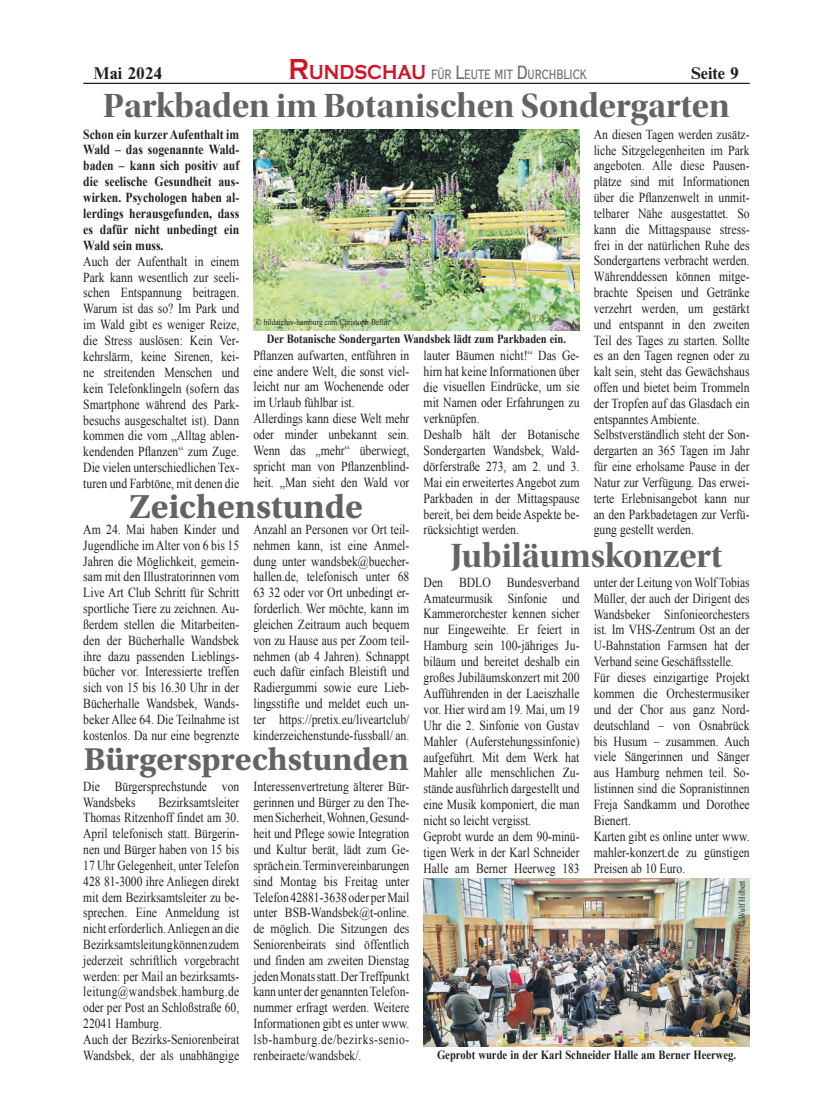
<style>
.page{position:relative;width:833px;height:1117px;background:#fff}
.page>*{position:absolute;margin:0;border:0;box-sizing:border-box;transform-origin:0 0}
.t1{font:35px "Utopia Std Bold Disp";color:#636366}
.t2{font:700 35px "Utopia Std";color:#636366}
.t3{font:700 33.12px "Utopia Std";color:#636366}
.t4{font:700 17.5px "Nimbus Rom D";color:#231f20}
.t5{font:500 14px "Copperplate Con";color:#6c6d70;scale:.85 1}
.t6{font:13.75px/15.9px "Times New Roman";color:#231f20;scale:.85 1}
.t7{font:13.75px/15.9px "Times New Roman";color:#231f20;scale:.84 1}
.t8{font:700 13.75px/15.9px "Times New Roman";color:#231f20;text-align:justify;scale:.85 1}
.t9{font:700 12.5px "Times New Roman";letter-spacing:-.005em;color:#231f20;scale:.85 1}
.t10{font:8.75px "Times New Roman";color:#231f20;scale:.85 1}
.s1{font-family:"Copperplate";font-weight:700;font-size:30px;color:#cd1527}
.s2{font-family:"Copperplate";font-weight:700;font-size:21px;color:#cd1527}
.s3{font-size:20px}
.s4{font-family:"Zurich BT";font-weight:400}
.s5{font-family:"Zurich BT";font-weight:300}
</style>
<div class="page">
<hr style="left:83px;top:83px;width:666px;height:1px;background:#231f20">
<img style="left:253px;top:129px;width:326px;height:201px">
<img style="left:423px;top:878px;width:326px;height:168px">
<p class="t4" style="left:94px;top:61px;width:70px">Mai 2024</p>
<p class="t5" style="left:289px;top:67px;width:352px"><span class="s1">R</span><span class="s2">UNDSCHAU</span> FÜR <span class="s3">L</span>EUTE MIT <span class="s3">D</span>URCHBLICK</p>
<p class="t4" style="left:691px;top:61px;width:49px">Seite 9</p>
<h1 class="t1" style="left:103px;top:86px;width:628px">Parkbaden im Botanischen Sondergarten</h1>
<p class="t6" style="left:593px;top:126px;width:185px">An diesen Tagen werden zusätz&shy;liche Sitzgelegenheiten im Park angeboten. Alle diese Pausen&shy;plätze sind mit Informationen über die Pflanzenwelt in unmit&shy;telbarer Nähe ausgestattet. So kann die Mittagspause stress&shy;frei in der natürlichen Ruhe des<br>Sondergartens verbracht werden.<br>Währenddessen können mitge&shy;brachte Speisen und Getränke verzehrt werden, um gestärkt und entspannt in den zweiten<br>Teil des Tages zu starten. Sollte es an den Tagen regnen oder zu kalt sein, steht das Gewächshaus offen und bietet beim Trommeln der Tropfen auf das Glasdach ein entspanntes Ambiente.<br>Selbstverständlich steht der Son&shy;dergarten an 365 Tagen im Jahr für eine erholsame Pause in der<br>Natur zur Verfügung. Das erwei&shy;terte Erlebnisangebot kann nur an den Parkbadetagen zur Verfü&shy;gung gestellt werden.</p>
<p class="t8" style="left:83px;top:126px;width:185px">Schon ein kurzer Aufenthalt im Wald <span class="s4">–</span> das sogenannte Wald&shy;baden <span class="s4">–</span> kann sich positiv auf die seelische Gesundheit aus&shy;wirken. Psychologen haben al&shy;lerdings herausgefunden, dass es dafür nicht unbedingt ein Wald sein muss.</p>
<p class="t6" style="left:83px;top:253px;width:185px;text-align:justify">Auch der Aufenthalt in einem Park kann wesentlich zur seeli&shy;schen Entspannung beitragen.<br>Warum ist das so? Im Park und im Wald gibt es weniger Reize, die Stress auslösen: Kein Ver&shy;kehrslärm, keine Sirenen, kei&shy;ne streitenden Menschen und kein Telefonklingeln (sofern das Smartphone während des Park&shy;besuchs ausgeschaltet ist). Dann kommen die vom „Alltag ablen&shy;kendenden Pflanzen“ zum Zuge.<br>Die vielen unterschiedlichen Tex&shy;turen und Farbtöne, mit denen die</p>
<p class="t10" style="left:256px;top:316px;width:158px">© bildarchiv-hamburg.com/Christoph Bellin</p>
<p class="t9" style="left:267px;top:329px;width:353px">Der Botanische Sondergarten Wandsbek lädt zum Parkbaden ein.</p>
<p class="t6" style="left:253px;top:347px;width:185px">Pflanzen aufwarten, entführen in eine andere Welt, die sonst viel&shy;leicht nur am Wochenende oder im Urlaub fühlbar ist.<br>Allerdings kann diese Welt mehr oder minder unbekannt sein.<br>Wenn das „mehr“ überwiegt, spricht man von Pflanzenblind&shy;heit. „Man sieht den Wald vor</p>
<p class="t6" style="left:423px;top:347px;width:185px">lauter Bäumen nicht!“ Das Ge&shy;hirn hat keine Informationen über die visuellen Eindrücke, um sie mit Namen oder Erfahrungen zu verknüpfen.<br>Deshalb hält der Botanische<br>Sondergarten Wandsbek, Wald&shy;dörferstraße 273, am 2. und 3.<br>Mai ein erweitertes Angebot zum<br>Parkbaden in der Mittagspause bereit, bei dem beide Aspekte be&shy;rücksichtigt werden.</p>
<h1 class="t2" style="left:130px;top:486px;width:235px">Zeichenstunde</h1>
<p class="t6" style="left:83px;top:521px;width:185px;text-align:justify">Am 24. Mai haben Kinder und Jugendliche im Alter von 6 bis 15<br>Jahren die Möglichkeit, gemein&shy;sam mit den Illustratorinnen vom Live Art Club Schritt für Schritt sportliche Tiere zu zeichnen. Au&shy;ßerdem stellen die Mitarbeiten&shy;den der Bücherhalle Wandsbek ihre dazu passenden Lieblings&shy;bücher vor. Interessierte treffen sich von 15 bis 16.30 Uhr in der Bücherhalle Wandsbek, Wands&shy;beker Allee 64. Die Teilnahme ist kostenlos. Da nur eine begrenzte</p>
<p class="t6" style="left:253px;top:521px;width:185px;text-align:justify">Anzahl an Personen vor Ort teil&shy;nehmen kann, ist eine Anmel&shy;dung unter wandsbek@buecher&shy;hallen.de, telefonisch unter 68<br>63 32 oder vor Ort unbedingt er&shy;forderlich. Wer möchte, kann im gleichen Zeitraum auch bequem von zu Hause aus per Zoom teil&shy;nehmen (ab 4 Jahren). Schnappt euch dafür einfach Bleistift und Radiergummi sowie eure Lieb&shy;lingsstifte und meldet euch un&shy;ter https://pretix.eu/liveartclub/ kinderzeichenstunde-fussball/ an.</p>
<h1 class="t1" style="left:451px;top:535px;width:273px">Jubiläumskonzert</h1>
<p class="t6" style="left:423px;top:574px;width:185px">Den BDLO Bundesverband<br>Amateurmusik Sinfonie und<br>Kammerorchester kennen sicher nur Eingeweihte. Er feiert in<br>Hamburg sein 100-jähriges Ju&shy;biläum und bereitet deshalb ein großes Jubiläumskonzert mit 200<br>Aufführenden in der Laeiszhalle vor. Hier wird am 19. Mai, um 19<br>Uhr die 2. Sinfonie von Gustav<br>Mahler (Auferstehungssinfonie) aufgeführt. Mit dem Werk hat<br>Mahler alle menschlichen Zu&shy;stände ausführlich dargestellt und eine Musik komponiert, die man nicht so leicht vergisst.<br>Geprobt wurde an dem 90-minü&shy;tigen Werk in der Karl Schneider<br>Halle am Berner Heerweg 183</p>
<p class="t7" style="left:593px;top:574px;width:187px">unter der Leitung von Wolf Tobias<br>Müller, der auch der Dirigent des<br>Wandsbeker Sinfonieorchesters ist. Im VHS-Zentrum Ost an der<br>U-Bahnstation Farmsen hat der<br>Verband seine Geschäftsstelle.<br>Für dieses einzigartige Projekt kommen die Orchestermusiker und der Chor aus ganz Nord&shy;deutschland <span class="s5">–</span> von Osnabrück bis Husum <span class="s5">–</span> zusammen. Auch viele Sängerinnen und Sänger aus Hamburg nehmen teil. So&shy;listinnen sind die Sopranistinnen<br>Freja Sandkamm und Dorothee<br>Bienert.<br>Karten gibt es online unter www. mahler-konzert.de zu günstigen<br>Preisen ab 10 Euro.</p>
<h2 class="t3" style="left:84px;top:739px;width:326px">Bürgersprechstunden</h2>
<p class="t7" style="left:83px;top:777px;width:187px">Die Bürgersprechstunde von<br>Wandsbeks</p>
<p class="t6" style="left:253px;top:777px;width:185px;text-align:justify">Interessenvertretung älterer Bür&shy;gerinnen und Bürger zu den The&shy;men Sicherheit, Wohnen, Gesund&shy;heit und Pflege sowie Integration und Kultur berät, lädt zum Ge&shy;spräch ein. Terminvereinbarungen sind Montag bis Freitag unter Telefon 42881-3638 oder per Mail unter BSB-Wandsbek@t-online. de möglich. Die Sitzungen des Seniorenbeirats sind öffentlich und finden am zweiten Dienstag jeden Monats statt. Der Treffpunkt kann unter der genannten Telefon&shy;nummer erfragt werden. Weitere Informationen gibt es unter www. lsb-hamburg.de/bezirks-senio&shy;renbeiraete/wandsbek/.</p>
<p class="t7" style="left:83px;top:793px;width:187px;text-indent:75px">Bezirksamtsleiter<br>Thomas Ritzenhoff findet am 30.<br>April telefonisch statt. Bürgerin&shy;nen und Bürger haben von 15 bis<br>17 Uhr Gelegenheit, unter Telefon<br>428 81-3000 ihre Anliegen direkt mit dem Bezirksamtsleiter zu be&shy;sprechen. Eine Anmeldung ist nicht erforderlich. Anliegen an die<br>Bezirksamtsleitung können zudem jederzeit schriftlich vorgebracht werden: per Mail an bezirksamts&shy;leitung@wandsbek.hamburg.de oder per Post an Schloßstraße 60,<br>22041 Hamburg.<br>Auch der Bezirks-Seniorenbeirat<br>Wandsbek, der als unabhängige</p>
<p class="t10" style="left:736px;top:926px;width:56px;rotate:-90deg">© Wulf Hilbert</p>
<p class="t9" style="left:437px;top:1045px;width:353px">Geprobt wurde in der Karl Schneider Halle am Berner Heerweg.</p>
</div>
